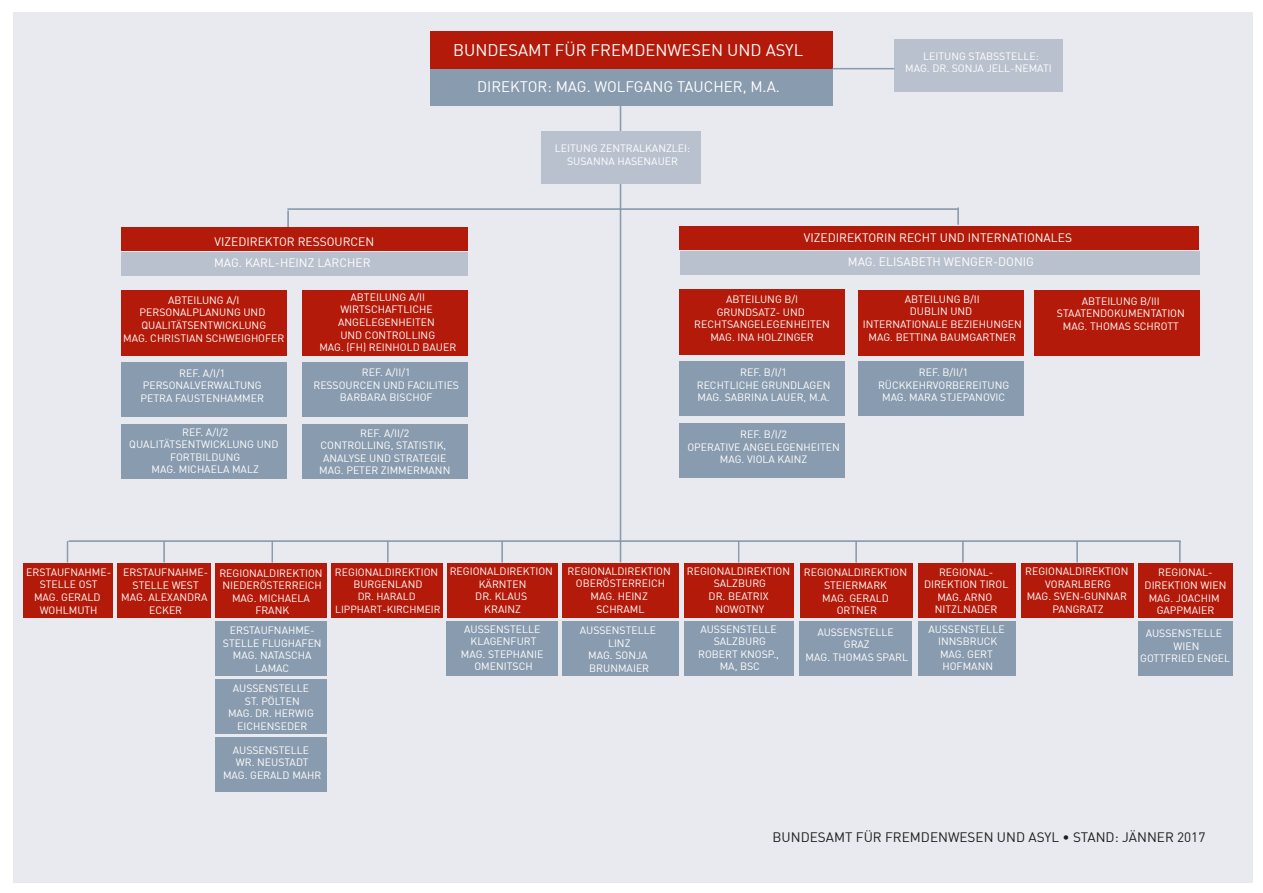
<style>
.page{position:relative;width:1263px;height:893px;background:#fff}
.page>*{position:absolute;margin:0;border:0;box-sizing:border-box;transform-origin:0 0}
.t1{font:16.5px "DIN";color:#fff}
.t2{font:15px "DIN";color:#fff}
.t3{font:13.5px "DIN";color:#1d1d1b}
.t4{font:12px/24.2px "DIN";color:#fff;text-align:center}
.t5{font:10.5px/12.6px "DIN";color:#fff;text-align:center}
.t6{font:10.2px/12.3px "DIN";color:#fff;text-align:center}
</style>
<div class="page">
<div style="left:14px;top:12px;width:1238px;height:870px;background:#e8eaef"></div>
<svg style="left:957px;top:208px;width:2px;height:17px"></svg>
<svg style="left:287px;top:211px;width:2px;height:16px"></svg>
<hr style="left:855px;top:541px;width:2px;height:21px;background:#899bae">
<hr style="left:962px;top:541px;width:2px;height:21px;background:#899bae">
<hr style="left:1179px;top:541px;width:2px;height:21px;background:#899bae">
<hr style="left:1076px;top:541px;width:2px;height:21px;background:#899bae">
<svg style="left:738px;top:542px;width:1px;height:20px"></svg>
<hr style="left:620px;top:106px;width:1px;height:456px;background:#899bae">
<hr style="left:501px;top:541px;width:2px;height:21px;background:#899bae">
<hr style="left:387px;top:541px;width:2px;height:21px;background:#899bae">
<svg style="left:67px;top:541px;width:1px;height:21px"></svg>
<hr style="left:163px;top:541px;width:2px;height:21px;background:#899bae">
<svg style="left:272px;top:542px;width:1px;height:20px"></svg>
<div style="left:215px;top:563px;width:111px;height:55px;background:#b41a0a"></div>
<div style="left:117px;top:563px;width:94px;height:55px;background:#b41a0a"></div>
<div style="left:23px;top:563px;width:89px;height:55px;background:#b41a0a"></div>
<div style="left:679px;top:226px;width:520px;height:24px;background:#b41a0a"></div>
<div style="left:679px;top:361px;width:166px;height:55px;background:#899bae"></div>
<div style="left:679px;top:289px;width:166px;height:66px;background:#b41a0a"></div>
<div style="left:430px;top:69px;width:402px;height:37px;background:#899bae"></div>
<div style="left:430px;top:31px;width:402px;height:38px;background:#b41a0a"></div>
<div style="left:894px;top:39px;width:168px;height:53px;background:#bac1ce"></div>
<div style="left:121px;top:227px;width:347px;height:24px;background:#b41a0a"></div>
<div style="left:121px;top:290px;width:165px;height:66px;background:#b41a0a"></div>
<div style="left:121px;top:362px;width:165px;height:55px;background:#899bae"></div>
<div style="left:121px;top:424px;width:165px;height:55px;background:#899bae"></div>
<div style="left:302px;top:290px;width:165px;height:66px;background:#b41a0a"></div>
<div style="left:302px;top:362px;width:165px;height:55px;background:#899bae"></div>
<div style="left:302px;top:424px;width:165px;height:55px;background:#899bae"></div>
<div style="left:679px;top:423px;width:166px;height:55px;background:#899bae"></div>
<div style="left:858px;top:290px;width:166px;height:66px;background:#b41a0a"></div>
<div style="left:1034px;top:290px;width:165px;height:66px;background:#b41a0a"></div>
<div style="left:332px;top:563px;width:111px;height:55px;background:#b41a0a"></div>
<div style="left:121px;top:252px;width:347px;height:24px;background:#bac1ce"></div>
<div style="left:679px;top:251px;width:520px;height:24px;background:#bac1ce"></div>
<div style="left:447px;top:563px;width:110px;height:55px;background:#b41a0a"></div>
<div style="left:562px;top:563px;width:116px;height:55px;background:#b41a0a"></div>
<div style="left:684px;top:563px;width:109px;height:55px;background:#b41a0a"></div>
<div style="left:800px;top:563px;width:112px;height:55px;background:#b41a0a"></div>
<div style="left:918px;top:563px;width:97px;height:55px;background:#b41a0a"></div>
<div style="left:1020px;top:563px;width:113px;height:55px;background:#b41a0a"></div>
<div style="left:1138px;top:563px;width:94px;height:55px;background:#b41a0a"></div>
<div style="left:215px;top:621px;width:111px;height:55px;background:#899bae"></div>
<hr style="left:69px;top:540px;width:1111px;height:2px;background:#899bae">
<hr style="left:832px;top:68px;width:62px;height:1px;background:#899bae">
<hr style="left:287px;top:208px;width:671px;height:2px;background:#899bae">
<div style="left:858px;top:361px;width:165px;height:55px;background:#899bae"></div>
<div style="left:541px;top:131px;width:159px;height:52px;background:#bac1ce"></div>
<div style="left:215px;top:679px;width:111px;height:55px;background:#899bae"></div>
<div style="left:215px;top:737px;width:111px;height:55px;background:#899bae"></div>
<div style="left:446px;top:621px;width:112px;height:55px;background:#899bae"></div>
<div style="left:684px;top:621px;width:109px;height:55px;background:#899bae"></div>
<div style="left:800px;top:621px;width:112px;height:55px;background:#899bae"></div>
<div style="left:918px;top:621px;width:97px;height:55px;background:#899bae"></div>
<div style="left:1138px;top:621px;width:94px;height:55px;background:#899bae"></div>
<div style="left:562px;top:621px;width:116px;height:55px;background:#899bae"></div>
<p class="t4" style="left:215px;top:230px;width:161px">VIZEDIREKTOR RESSOURCEN</p>
<p class="t4" style="left:214px;top:251px;width:158px">MAG. KARL-HEINZ LARCHER</p>
<h1 class="t1" style="left:453px;top:39px;width:352px">BUNDESAMT FÜR FREMDENWESEN UND ASYL</h1>
<h2 class="t2" style="left:477px;top:77px;width:304px">DIREKTOR: MAG. WOLFGANG TAUCHER, M.A.</h2>
<p class="t5" style="left:555px;top:142px;width:137px">LEITUNG ZENTRALKANZLEI:<br>SUSANNA HASENAUER</p>
<p class="t5" style="left:905px;top:50px;width:148px">LEITUNG STABSSTELLE:<br>MAG. DR. SONJA JELL-NEMATI</p>
<p class="t4" style="left:804px;top:226px;width:270px">VIZEDIREKTORIN RECHT UND INTERNATIONALES<br>MAG. ELISABETH WENGER-DONIG</p>
<p class="t5" style="left:123px;top:293px;width:163px">ABTEILUNG A/I<br>PERSONALPLANUNG UND<br>QUALITÄTSENTWICKLUNG<br>MAG. CHRISTIAN SCHWEIGHOFER</p>
<p class="t5" style="left:140px;top:366px;width:125px">REF. A/I/1<br>PERSONALVERWALTUNG<br>PETRA FAUSTENHAMMER</p>
<p class="t5" style="left:129px;top:425px;width:151px">REF. A/I/2<br>QUALITÄTSENTWICKLUNG UND<br>FORTBILDUNG<br>MAG. MICHAELA MALZ</p>
<p class="t5" style="left:319px;top:291px;width:138px">ABTEILUNG A/II<br>WIRTSCHAFTLICHE<br>ANGELEGENHEITEN<br>UND CONTROLLING<br>MAG. (FH) REINHOLD BAUER</p>
<p class="t5" style="left:313px;top:366px;width:147px">REF. A/II/1<br>RESSOURCEN UND FACILITIES<br>BARBARA BISCHOF</p>
<p class="t5" style="left:319px;top:426px;width:133px">REF. A/II/2<br>CONTROLLING, STATISTIK,<br>ANALYSE UND STRATEGIE<br>MAG. PETER ZIMMERMANN</p>
<p class="t5" style="left:694px;top:293px;width:137px">ABTEILUNG B/I<br>GRUNDSATZ- UND<br>RECHTSANGELEGENHEITEN<br>MAG. INA HOLZINGER</p>
<p class="t5" style="left:697px;top:366px;width:135px">REF. B/I/1<br>RECHTLICHE GRUNDLAGEN<br>MAG. SABRINA LAUER, M.A.</p>
<p class="t5" style="left:687px;top:428px;width:154px">REF. B/I/2<br>OPERATIVE ANGELEGENHEITEN<br>MAG. VIOLA KAINZ</p>
<p class="t5" style="left:863px;top:292px;width:161px">ABTEILUNG B/II<br>DUBLIN UND<br>INTERNATIONALE BEZIEHUNGEN<br>MAG. BETTINA BAUMGARTNER</p>
<p class="t5" style="left:1057px;top:294px;width:129px">ABTEILUNG B/III<br>STAATENDOKUMENTATION<br>MAG. THOMAS SCHROTT</p>
<p class="t5" style="left:878px;top:366px;width:133px">REF. B/II/1<br>RÜCKKEHRVORBEREITUNG<br>MAG. MARA STJEPANOVIC</p>
<p class="t5" style="left:26px;top:565px;width:86px">ERSTAUFNAHME-<br>STELLE OST<br>MAG. GERALD<br>WOHLMUTH</p>
<p class="t5" style="left:121px;top:566px;width:88px">ERSTAUFNAHME-<br>STELLE WEST<br>MAG. ALEXANDRA<br>ECKER</p>
<p class="t5" style="left:219px;top:566px;width:105px">REGIONALDIREKTION<br>NIEDERÖSTERREICH<br>MAG. MICHAELA<br>FRANK</p>
<p class="t5" style="left:223px;top:624px;width:100px">ERSTAUFNAHME-<br>STELLE FLUGHAFEN<br>MAG. NATASCHA<br>LAMAC</p>
<p class="t5" style="left:228px;top:682px;width:87px">AUSSENSTELLE<br>ST. PÖLTEN<br>MAG. DR. HERWIG<br>EICHENSEDER</p>
<p class="t5" style="left:223px;top:743px;width:100px">AUSSENSTELLE<br>WR. NEUSTADT<br>MAG. GERALD MAHR</p>
<p class="t5" style="left:335px;top:565px;width:105px">REGIONALDIREKTION<br>BURGENLAND</p>
<p class="t6" style="left:335px;top:590px;width:107px">DR. HARALD<br>LIPPHART-KIRCHMEIR</p>
<p class="t5" style="left:450px;top:565px;width:105px">REGIONALDIREKTION<br>KÄRNTEN<br>DR. KLAUS<br>KRAINZ</p>
<p class="t5" style="left:568px;top:565px;width:105px">REGIONALDIREKTION<br>OBERÖSTERREICH<br>MAG. HEINZ<br>SCHRAML</p>
<p class="t5" style="left:687px;top:565px;width:105px">REGIONALDIREKTION<br>SALZBURG<br>DR. BEATRIX<br>NOWOTNY</p>
<p class="t5" style="left:804px;top:566px;width:105px">REGIONALDIREKTION<br>STEIERMARK<br>MAG. GERALD<br>ORTNER</p>
<p class="t5" style="left:924px;top:565px;width:86px">REGIONAL-<br>DIREKTION TIROL<br>MAG. ARNO<br>NITZLNADER</p>
<p class="t5" style="left:1025px;top:565px;width:105px">REGIONALDIREKTION<br>VORARLBERG<br>MAG. SVEN-GUNNAR<br>PANGRATZ</p>
<p class="t5" style="left:1144px;top:566px;width:83px">REGIONAL-<br>DIREKTION WIEN<br>MAG. JOACHIM<br>GAPPMAIER</p>
<p class="t5" style="left:461px;top:622px;width:84px">AUSSENSTELLE<br>KLAGENFURT<br>MAG. STEPHANIE<br>OMENITSCH</p>
<p class="t5" style="left:698px;top:622px;width:82px">AUSSENSTELLE<br>SALZBURG<br>ROBERT KNOSP.,<br>MA, BSC</p>
<p class="t5" style="left:806px;top:625px;width:104px">AUSSENSTELLE<br>GRAZ<br>MAG. THOMAS SPARL</p>
<p class="t5" style="left:928px;top:622px;width:78px">AUSSENSTELLE<br>INNSBRUCK<br>MAG. GERT<br>HOFMANN</p>
<p class="t5" style="left:1140px;top:627px;width:91px">AUSSENSTELLE<br>WIEN<br>GOTTFRIED ENGEL</p>
<p class="t5" style="left:580px;top:624px;width:78px">AUSSENSTELLE<br>LINZ<br>MAG. SONJA<br>BRUNMAIER</p>
<p class="t3" style="left:772px;top:828px;width:434px">BUNDESAMT FÜR FREMDENWESEN UND ASYL • STAND: JÄNNER 2017</p>
</div>
